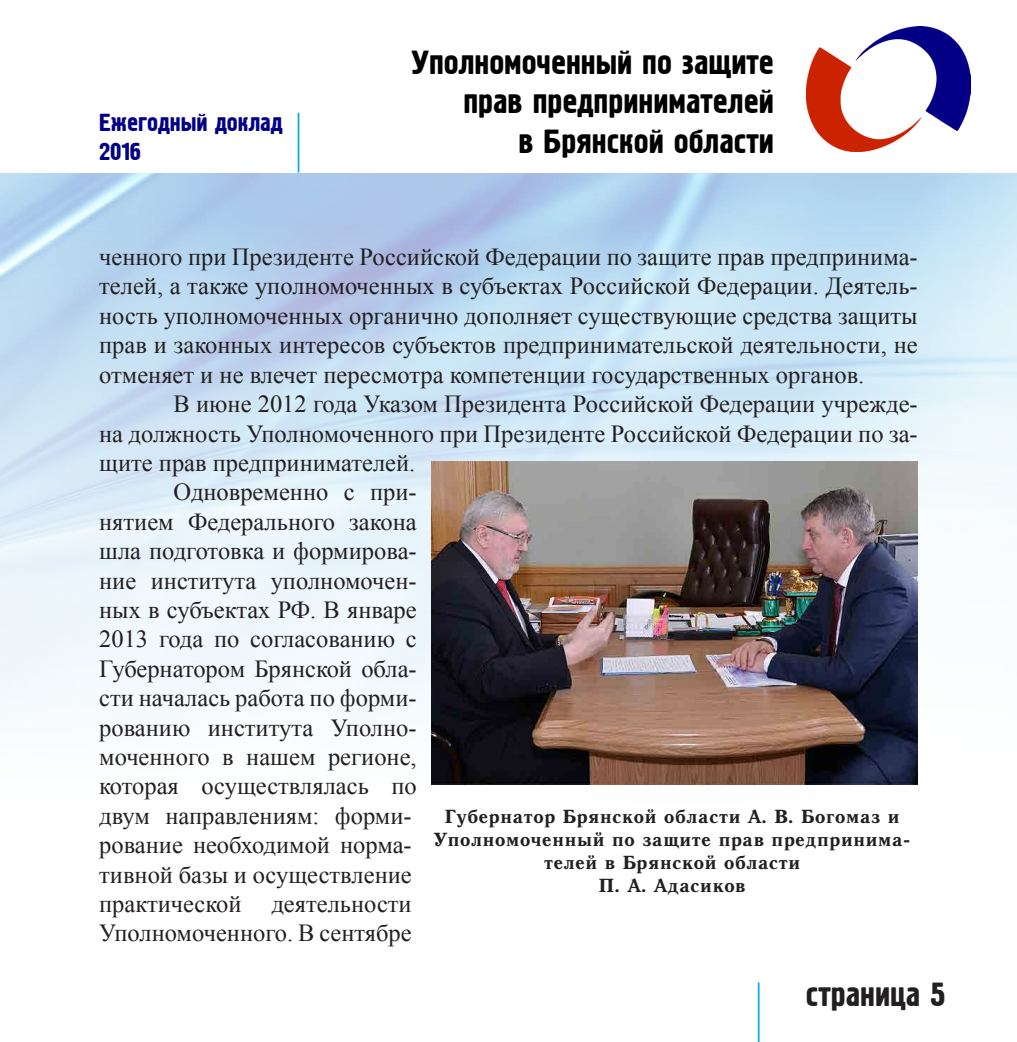
<style>
.page{position:relative;width:1017px;height:1042px;background:#fff}
.page>*{position:absolute;margin:0;border:0;box-sizing:border-box;transform-origin:0 0}
.t1{font:33.25px/39.9px "Hermes";color:#000;text-align:right}
.t2{font:33.25px "Hermes";color:#231f20}
.t3{font:24.5px/29.4px "Times New Roman";color:#231f20;text-align:justify}
.t4{font:24.5px/29.4px "Hermes";color:#040085}
.подпись{font:700 19.25px/23.1px "Antiqua";color:#231f20;text-align:center}
</style>
<div class="page">
<img style="left:0;top:174px;width:1017px;height:868px">
<hr style="left:758px;top:982px;width:1px;height:60px;background:#00aeef">
<hr style="left:298px;top:113px;width:1px;height:59px;background:#00aeef">
<img style="left:806px;top:27px;width:164px;height:125px">
<img style="left:432px;top:462px;width:486px;height:322px">
<p class="t4" style="left:99px;top:108px;width:185px">Ежегодный доклад<br>2016</p>
<h1 class="t1" style="left:411px;top:43px;width:364px">Уполномоченный по защите прав предпринимателей<br>в Брянской области</h1>
<p class="t3" style="left:99px;top:242px;width:820px">ченного при Президенте Российской Федерации по защите прав предпринима&shy;телей, а также уполномоченных в субъектах Российской Федерации. Деятель&shy;ность уполномоченных органично дополняет существующие средства защиты прав и законных интересов субъектов предпринимательской деятельности, не отменяет и не влечет пересмотра компетенции государственных органов.</p>
<p class="t3" style="left:99px;top:389px;width:820px;text-indent:74px">В июне 2012 года Указом Президента Российской Федерации учрежде&shy;на должность Уполномоченного при Президенте Российской Федерации по за&shy;щите прав предпринимателей.</p>
<p class="t3" style="left:99px;top:477px;width:319px;text-align:left;text-indent:74px">Одновременно с при&shy;нятием Федерального закона шла подготовка и формирова&shy;ние института уполномочен&shy;ных в субъектах РФ. В январе<br>2013 года по согласованию с<br>Губернатором Брянской обла&shy;сти началась работа по форми&shy;рованию института Уполно&shy;моченного в нашем регионе, которая осуществлялась по двум направлениям: форми&shy;рование необходимой норма&shy;тивной базы и осуществление практической деятельности<br>Уполномоченного. В сентябре</p>
<p class="подпись" style="left:434px;top:805px;width:479px">Губернатор Брянской области А. В. Богомаз и<br>Уполномоченный по защите прав предпринима&shy;телей в Брянской области</p>
<p class="подпись" style="left:598px;top:874px;width:149px">П. А. Адасиков</p>
<h1 class="t2" style="left:806px;top:976px;width:141px">страница 5</h1>
</div>
